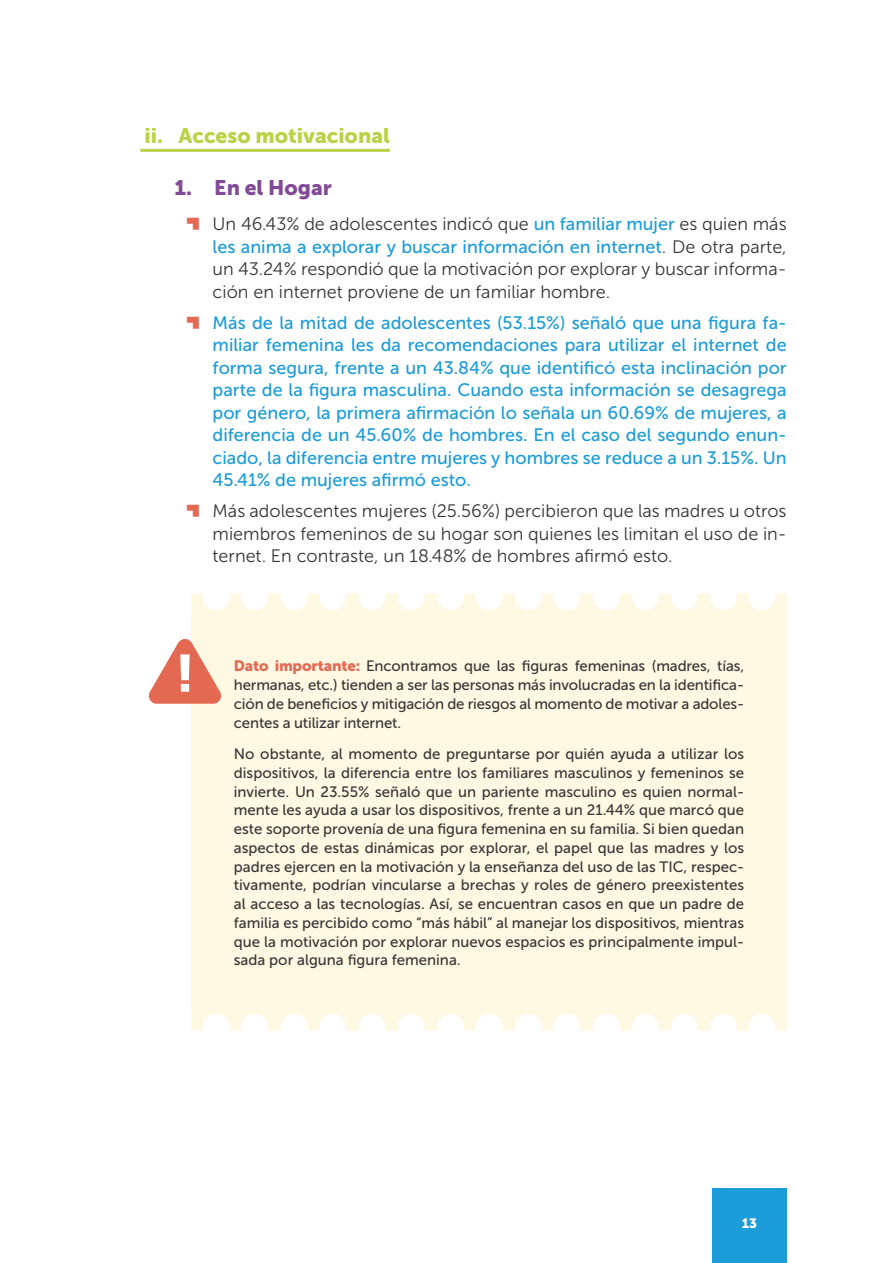
<style>
.page{position:relative;width:893px;height:1263px;background:#fff}
.page>*{position:absolute;margin:0;border:0;box-sizing:border-box;transform-origin:0 0}
.t1{font:21px "Museo Sans 900";color:#bbd146}
.t2{font:21px "Museo Sans 900";color:#814a97}
.t3{font:18px/22.5px "Museo Sans 500";color:#1c9cd8;text-align:justify}
.t4{font:18px/22.5px "Museo Sans 300";color:#373636;text-align:justify}
.CI-Párrafo-Adicional{font:15px/18.8px "Museo Sans 500";letter-spacing:-.005em;color:#373636;text-align:justify}
.t5{font:13.5px "Museo Sans 900";color:#fff}
.s1{font-family:"Museo Sans 500";color:#1c9cd8}
.s2{font-family:"Museo Sans 900";color:#e46953}
</style>
<div class="page">
<div style="left:712px;top:1188px;width:75px;height:75px;background:#1c9cd8"></div>
<hr style="left:140px;top:149px;width:250px;height:3px;background:#bbd146">
<div style="left:191px;top:618px;width:596px;height:390px;background:#fff9e3"></div>
<svg style="left:191px;top:594px;width:596px;height:24px"></svg>
<svg style="left:149px;top:639px;width:72px;height:65px"></svg>
<svg style="left:191px;top:1008px;width:596px;height:22px"></svg>
<p class="t1" style="left:145px;top:124px;width:247px">ii. Acceso motivacional</p>
<p class="t2" style="left:174px;top:176px;width:159px">1. En el Hogar</p>
<p class="t4" style="left:213px;top:213px;width:576px;text-indent:-26px"><sup>▜</sup> Un 46.43% de adolescentes indicó que <span class="s1">un familiar mujer</span> es quien más <span class="s1">les anima a explorar y buscar información en internet</span>. De otra parte, un 43.24% respondió que la motivación por explorar y buscar informa&shy;ción en internet proviene de un familiar hombre.</p>
<p class="t3" style="left:213px;top:311px;width:576px;text-indent:-26px"><sup>▜</sup> Más de la mitad de adolescentes (53.15%) señaló que una figura fa&shy;miliar femenina les da recomendaciones para utilizar el internet de forma segura, frente a un 43.84% que identificó esta inclinación por parte de la figura masculina. Cuando esta información se desagrega por género, la primera afirmación lo señala un 60.69% de mujeres, a diferencia de un 45.60% de hombres. En el caso del segundo enun&shy;ciado, la diferencia entre mujeres y hombres se reduce a un 3.15%. Un 45.41% de mujeres afirmó esto.</p>
<p class="t4" style="left:213px;top:500px;width:576px;text-indent:-26px"><sup>▜</sup> Más adolescentes mujeres (25.56%) percibieron que las madres u otros miembros femeninos de su hogar son quienes les limitan el uso de in&shy;ternet. En contraste, un 18.48% de hombres afirmó esto.</p>
<p class="CI-Párrafo-Adicional" style="left:234px;top:657px;width:512px"><span class="s2">Dato importante:</span> Encontramos que las figuras femeninas (madres, tías, hermanas, etc.) tienden a ser las personas más involucradas en la identifica&shy;ción de beneficios y mitigación de riesgos al momento de motivar a adoles&shy;centes a utilizar internet.</p>
<p class="CI-Párrafo-Adicional" style="left:234px;top:745px;width:512px">No obstante, al momento de preguntarse por quién ayuda a utilizar los dispositivos, la diferencia entre los familiares masculinos y femeninos se invierte. Un 23.55% señaló que un pariente masculino es quien normal&shy;mente les ayuda a usar los dispositivos, frente a un 21.44% que marcó que este soporte provenía de una figura femenina en su familia. Si bien quedan aspectos de estas dinámicas por explorar, el papel que las madres y los padres ejercen en la motivación y la enseñanza del uso de las TIC, respec&shy;tivamente, podrían vincularse a brechas y roles de género preexistentes al acceso a las tecnologías. Así, se encuentran casos en que un padre de familia es percibido como “más hábil” al manejar los dispositivos, mientras que la motivación por explorar nuevos espacios es principalmente impul&shy;sada por alguna figura femenina.</p>
<p class="t5" style="left:742px;top:1215px;width:17px">13</p>
</div>
